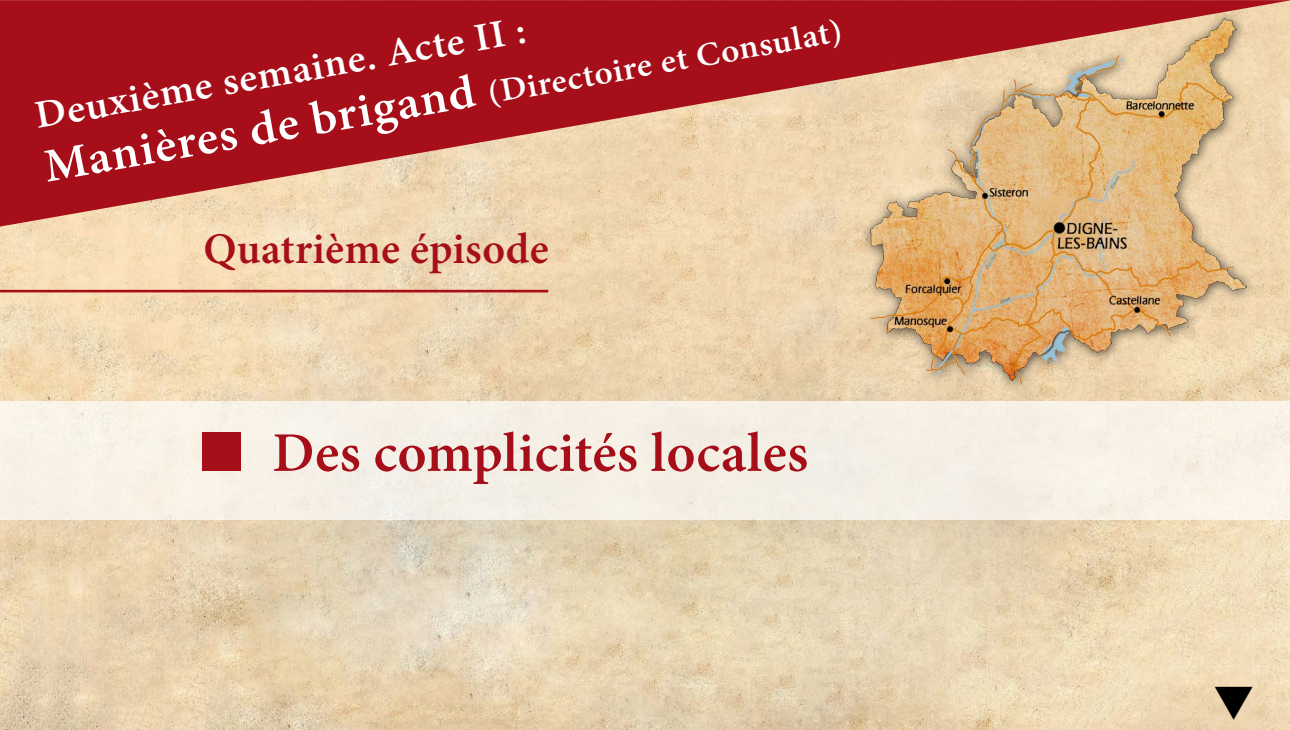
<style>
.page{position:relative;width:1290px;height:730px;background:#fff}
.page>*{position:absolute;margin:0;border:0;box-sizing:border-box;transform-origin:0 0}
.t1{font:600 56px "Minion Pro";letter-spacing:.005em;color:#a60f1a}
.t2{font:600 43.75px "Minion Pro";letter-spacing:.005em;color:#a60f1a}
.t3{font:600 39.38px "Minion Pro";color:#fff;scale:1.05 1}
.t4{font:600 33.25px "Minion Pro";color:#fff;scale:1.05 1}
.s1{font-size:47.25px}
.s2{font-family:"Abacus Three SSK";font-weight:400}
</style>
<div class="page">
<img style="left:0;top:226px;width:1290px;height:503px">
<svg style="left:0;top:0;width:1290px;height:226px;background:#bf544e"></svg>
<div style="left:861px;top:10px;width:397px;height:385px;background:#000;opacity:.75"></div>
<img style="left:864px;top:16px;width:386px;height:367px">
<div style="left:0;top:401px;width:1290px;height:119px;background:#f6f0e6"></div>
<hr style="left:0;top:290px;width:548px;height:2px;background:#a60f1a">
<svg style="left:1215px;top:687px;width:38px;height:32px"></svg>
<p class="t4" style="left:41px;top:149px;width:772px;rotate:-10deg"><span class="s1">Manières de brigand</span> (Directoire et Consulat)</p>
<p class="t3" style="left:31px;top:89px;width:476px;rotate:-10deg">Deuxième semaine. Acte II :</p>
<h2 class="t2" style="left:203px;top:219px;width:347px">Quatrième épisode</h2>
<h1 class="t1" style="left:198px;top:414px;width:611px"><span class="s2">L</span> Des complicités locales</h1>
</div>
